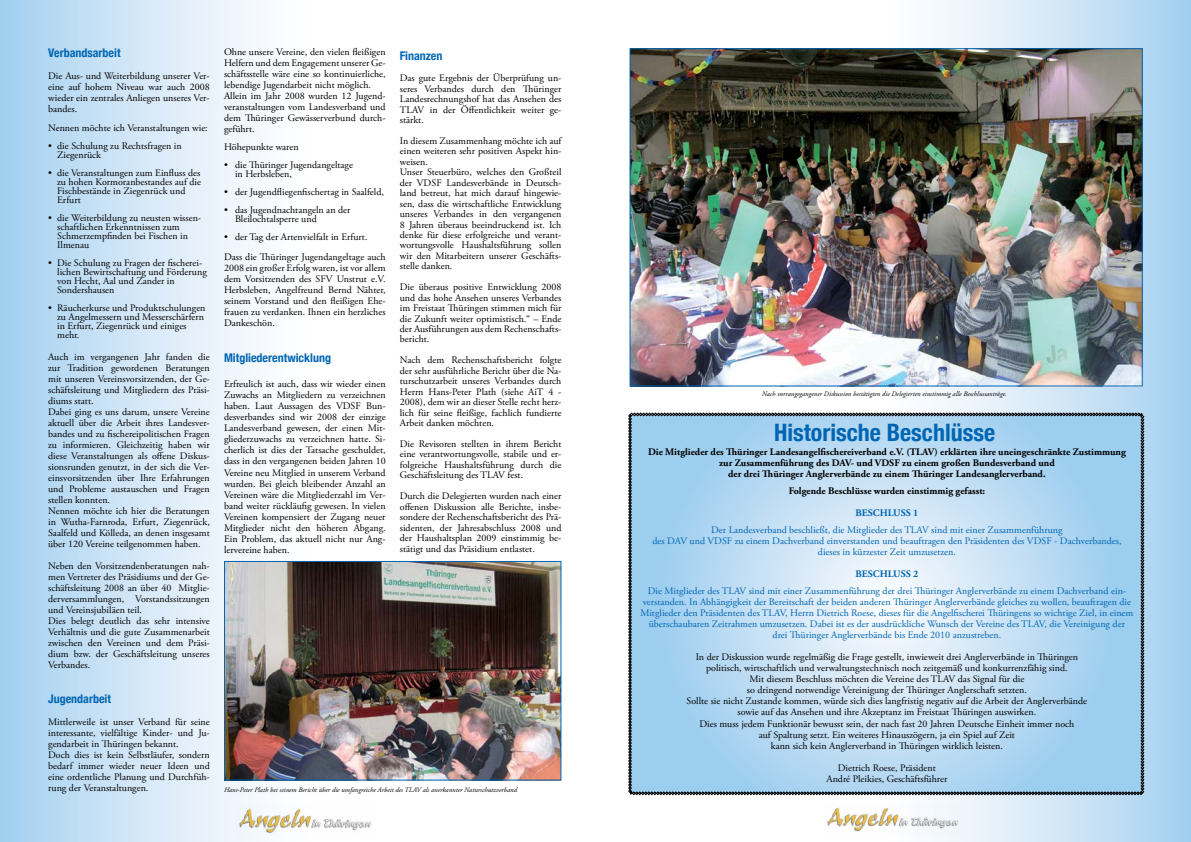
<style>
.page{position:relative;width:1191px;height:842px;background:#fff}
.page>*{position:absolute;margin:0;border:0;box-sizing:border-box;transform-origin:0 0}
.t1{font:700 condensed 24px "Helvetica Neue";color:#0066b3}
.t2{font:700 condensed 12px "Helvetica Neue";color:#0066b3}
.t3{font:10px/11px "Adobe Garamond Pro";color:#000}
.t4{font:10px/11px "Adobe Garamond Pro";color:#0066b3;text-align:center}
.t5{font:700 10px/11px "Adobe Garamond Pro";color:#000;text-align:center}
.t6{font:700 10px "Adobe Garamond Pro";color:#0066b3}
.t7{font:italic 7px "Adobe Garamond Pro";color:#000}
</style>
<div class="page">
<div style="left:0;top:0;width:314px;height:842px;background:linear-gradient(to right,#a7d1f0,#fff)"></div>
<svg style="left:879px;top:0;width:312px;height:842px;background:#bddcf2"></svg>
<img style="left:236px;top:804px;width:135px;height:33px">
<img style="left:827px;top:803px;width:135px;height:33px">
<img style="left:226px;top:563px;width:333px;height:215px">
<div style="left:224px;top:561px;width:337px;height:219px;border:1px solid #0066b3"></div>
<img style="left:631px;top:50px;width:509px;height:334px">
<svg style="left:628px;top:413px;width:516px;height:382px;background:#b5d6ee"></svg>
<p class="t2" style="left:48px;top:43px;width:74px">Verbandsarbeit</p>
<p class="t3" style="left:48px;top:71px;width:163px;text-align:justify">Die Aus- und Weiterbildung unserer Ver&shy;eine auf hohem Niveau war auch 2008 wieder ein zentrales Anliegen unseres Ver&shy;bandes.</p>
<p class="t3" style="left:48px;top:123px;width:161px">Nennen möchte ich Veranstaltungen wie:</p>
<p class="t3" style="left:57px;top:142px;width:126px;line-height:9px;text-indent:-9px">• die Schulung zu Rechtsfragen in<br>Ziegenrück</p>
<p class="t3" style="left:57px;top:169px;width:145px;line-height:9px;text-indent:-9px">• die Veranstaltungen zum Einfluss des zu hohen Kormoranbestandes auf die<br>Fischbestände in Ziegenrück und<br>Erfurt</p>
<p class="t3" style="left:57px;top:214px;width:145px;line-height:9px;text-indent:-9px">• die Weiterbildung zu neusten wissen&shy;schaftlichen Erkenntnissen zum<br>Schmerzempfinden bei Fischen in<br>Ilmenau</p>
<p class="t3" style="left:57px;top:259px;width:151px;line-height:9px;text-indent:-9px">• Die Schulung zu Fragen der fischerei&shy;lichen Bewirtschaftung und Förderung von Hecht, Aal und Zander in<br>Sondershausen</p>
<p class="t3" style="left:57px;top:304px;width:150px;line-height:9px;text-indent:-9px">• Räucherkurse und Produktschulungen zu Angelmessern und Messerschärfern in Erfurt, Ziegenrück und einiges mehr.</p>
<p class="t3" style="left:48px;top:352px;width:163px">Auch im vergangenen Jahr fanden die zur Tradition gewordenen Beratungen mit unseren Vereinsvorsitzenden, der Ge&shy;schäftsleitung und Mitgliedern des Präsi&shy;diums statt.<br>Dabei ging es uns darum, unsere Vereine aktuell über die Arbeit ihres Landesver&shy;bandes und zu fischereipolitischen Fragen zu informieren. Gleichzeitig haben wir diese Veranstaltungen als offene Diskus&shy;sionsrunden genutzt, in der sich die Ver&shy;einsvorsitzenden über Ihre Erfahrungen und Probleme austauschen und Fragen stellen konnten.<br>Nennen möchte ich hier die Beratungen in Wutha-Farnroda, Erfurt, Ziegenrück, Saalfeld und Kölleda, an denen insgesamt über 120 Vereine teilgenommen haben.</p>
<p class="t3" style="left:48px;top:561px;width:163px">Neben den Vorsitzendenberatungen nah&shy;men Vertreter des Präsidiums und der Ge&shy;schäftsleitung 2008 an über 40 Mitglie&shy;derversammlungen, Vorstandssitzungen und Vereinsjubiläen teil.<br>Dies belegt deutlich das sehr intensive Verhältnis und die gute Zusammenarbeit zwischen den Vereinen und dem Präsi&shy;dium bzw. der Geschäftsleitung unseres Verbandes.</p>
<p class="t2" style="left:48px;top:689px;width:64px">Jugendarbeit</p>
<p class="t3" style="left:48px;top:717px;width:163px">Mittlerweile ist unser Verband für seine interessante, vielfältige Kinder- und Ju&shy;gendarbeit in Thüringen bekannt.<br>Doch dies ist kein Selbstläufer, sondern bedarf immer wieder neuer Ideen und eine ordentliche Planung und Durchfüh&shy;rung der Veranstaltungen.</p>
<p class="t3" style="left:224px;top:47px;width:163px">Ohne unsere Vereine, den vielen fleißigen Helfern und dem Engagement unserer Ge&shy;schäftsstelle wäre eine so kontinuierliche, lebendige Jugendarbeit nicht möglich.<br>Allein im Jahr 2008 wurden 12 Jugend&shy;veranstaltungen vom Landesverband und dem Thüringer Gewässerverbund durch&shy;geführt.</p>
<p class="t3" style="left:224px;top:142px;width:76px">Höhepunkte waren</p>
<p class="t3" style="left:235px;top:161px;width:119px;line-height:9px;text-indent:-11px">• die Thüringer Jugendangeltage in Herbsleben,</p>
<p class="t3" style="left:224px;top:187px;width:161px">• der Jugendfliegenfischertag in Saalfeld,</p>
<p class="t3" style="left:235px;top:206px;width:117px;line-height:9px;text-indent:-11px">• das Jugendnachtangeln an der<br>Bleilochtalsperre und</p>
<p class="t3" style="left:224px;top:228px;width:163px;line-height:20px">• der Tag der Artenvielfalt in Erfurt.<br>Dass die Thüringer Jugendangeltage auch</p>
<p class="t3" style="left:224px;top:263px;width:163px;text-align:justify">2008 ein großer Erfolg waren, ist vor allem dem Vorsitzenden des SFV Unstrut e.V.<br>Herbsleben, Angelfreund Bernd Nähter, seinem Vorstand und den fleißigen Ehe&shy;frauen zu verdanken. Ihnen ein herzliches Dankeschön.</p>
<p class="t2" style="left:224px;top:348px;width:109px">Mitgliederentwicklung</p>
<p class="t3" style="left:224px;top:379px;width:163px;text-align:justify">Erfreulich ist auch, dass wir wieder einen Zuwachs an Mitgliedern zu verzeichnen haben. Laut Aussagen des VDSF Bun&shy;desverbandes sind wir 2008 der einzige Landesverband gewesen, der einen Mit&shy;gliederzuwachs zu verzeichnen hatte. Si&shy;cherlich ist dies der Tatsache geschuldet, dass in den vergangenen beiden Jahren 10<br>Vereine neu Mitglied in unserem Verband wurden. Bei gleich bleibender Anzahl an Vereinen wäre die Mitgliederzahl im Ver&shy;band weiter rückläufig gewesen. In vielen Vereinen kompensiert der Zugang neuer Mitglieder nicht den höheren Abgang.<br>Ein Problem, das aktuell nicht nur Ang&shy;lervereine haben.</p>
<p class="t2" style="left:400px;top:45px;width:44px">Finanzen</p>
<p class="t3" style="left:400px;top:73px;width:163px;line-height:10.4px;text-align:justify">Das gute Ergebnis der Überprüfung un&shy;seres Verbandes durch den Thüringer Landesrechnungshof hat das Ansehen des TLAV in der Öffentlichkeit weiter ge&shy;stärkt.</p>
<p class="t3" style="left:400px;top:136px;width:163px;line-height:10.4px">In diesem Zusammenhang möchte ich auf einen weiteren sehr positiven Aspekt hin&shy;weisen.<br>Unser Steuerbüro, welches den Großteil der VDSF Landesverbände in Deutsch&shy;land betreut, hat mich darauf hingewie&shy;sen, dass die wirtschaftliche Entwicklung unseres Verbandes in den vergangenen 8 Jahren überaus beeindruckend ist. Ich denke für diese erfolgreiche und verant&shy;wortungsvolle Haushaltsführung sollen wir den Mitarbeitern unserer Geschäfts&shy;stelle danken.</p>
<p class="t3" style="left:400px;top:282px;width:163px;line-height:10.4px;text-align:justify">Die überaus positive Entwicklung 2008 und das hohe Ansehen unseres Verbandes im Freistaat Thüringen stimmen mich für die Zukunft weiter optimistisch.“ – Ende der Ausführungen aus dem Rechenschafts&shy;bericht.</p>
<p class="t3" style="left:400px;top:355px;width:163px;line-height:10.4px;text-align:justify">Nach dem Rechenschaftsbericht folgte der sehr ausführliche Bericht über die Na&shy;turschutzarbeit unseres Verbandes durch Herrn Hans-Peter Plath (siehe AiT 4 - 2008), dem wir an dieser Stelle recht herz&shy;lich für seine fleißige, fachlich fundierte Arbeit danken möchten.</p>
<p class="t3" style="left:400px;top:439px;width:163px;line-height:10.4px;text-align:justify">Die Revisoren stellten in ihrem Bericht eine verantwortungsvolle, stabile und er&shy;folgreiche Haushaltsführung durch die Geschäftsleitung des TLAV fest.</p>
<p class="t3" style="left:400px;top:491px;width:163px;line-height:10.6px;text-align:justify">Durch die Delegierten wurden nach einer offenen Diskussion alle Berichte, insbe&shy;sondere der Rechenschaftsbericht des Prä&shy;sidenten, der Jahresabschluss 2008 und der Haushaltsplan 2009 einstimmig be&shy;stätigt und das Präsidium entlastet.</p>
<p class="t7" style="left:224px;top:786px;width:294px">Hans-Peter Plath bei seinem Bericht über die umfangreiche Arbeit des TLAV als anerkannter Naturschutzverband</p>
<p class="t7" style="left:762px;top:390px;width:246px">Nach vorrangegangener Diskussion bestätigten die Delegierten einstimmig alle Beschlussanträge.</p>
<h1 class="t1" style="left:774px;top:412px;width:223px">Historische Beschlüsse</h1>
<p class="t5" style="left:648px;top:447px;width:479px">Die Mitglieder des Thüringer Landesangelfischereiverband e.V. (TLAV) erklärten ihre uneingeschränkte Zustimmung zur Zusammenführung des DAV- und VDSF zu einem großen Bundesverband und<br>der drei Thüringer Anglerverbände zu einem Thüringer Landesanglerverband.</p>
<p class="t5" style="left:788px;top:486px;width:198px">Folgende Beschlüsse wurden einstimmig gefasst:</p>
<p class="t6" style="left:855px;top:507px;width:64px">BESCHLUSS 1</p>
<p class="t4" style="left:652px;top:525px;width:470px">Der Landesverband beschließt, die Mitglieder des TLAV sind mit einer Zusammenführung<br>des DAV und VDSF zu einem Dachverband einverstanden und beauftragen den Präsidenten des VDSF - Dachverbandes, dieses in kürzester Zeit umzusetzen.</p>
<p class="t6" style="left:855px;top:568px;width:64px">BESCHLUSS 2</p>
<p class="t4" style="left:640px;top:586px;width:494px">Die Mitglieder des TLAV sind mit einer Zusammenführung der drei Thüringer Anglerverbände zu einem Dachverband ein&shy;verstanden. In Abhängigkeit der Bereitschaft der beiden anderen Thüringer Anglerverbände gleiches zu wollen, beauftragen die Mitglieder den Präsidenten des TLAV, Herrn Dietrich Roese, dieses für die Angelfischerei Thüringens so wichtige Ziel, in einem überschaubaren Zeitrahmen umzusetzen. Dabei ist es der ausdrückliche Wunsch der Vereine des TLAV, die Vereinigung der drei Thüringer Anglerverbände bis Ende 2010 anzustreben.</p>
<p class="t3" style="left:686px;top:652px;width:402px;text-align:center">In der Diskussion wurde regelmäßig die Frage gestellt, inwieweit drei Anglerverbände in Thüringen politisch, wirtschaftlich und verwaltungstechnisch noch zeitgemäß und konkurrenzfähig sind.<br>Mit diesem Beschluss möchten die Vereine des TLAV das Signal für die<br>so dringend notwendige Vereinigung der Thüringer Anglerschaft setzten.<br>Sollte sie nicht Zustande kommen, würde sich dies langfristig negativ auf die Arbeit der Anglerverbände sowie auf das Ansehen und ihre Akzeptanz im Freistaat Thüringen auswirken.<br>Dies muss jedem Funktionär bewusst sein, der nach fast 20 Jahren Deutsche Einheit immer noch<br>auf Spaltung setzt. Ein weiteres Hinauszögern, ja ein Spiel auf Zeit<br>kann sich kein Anglerverband in Thüringen wirklich leisten.</p>
<p class="t3" style="left:826px;top:762px;width:122px;text-align:center">Dietrich Roese, Präsident<br>André Pleikies, Geschäftsführer</p>
</div>
